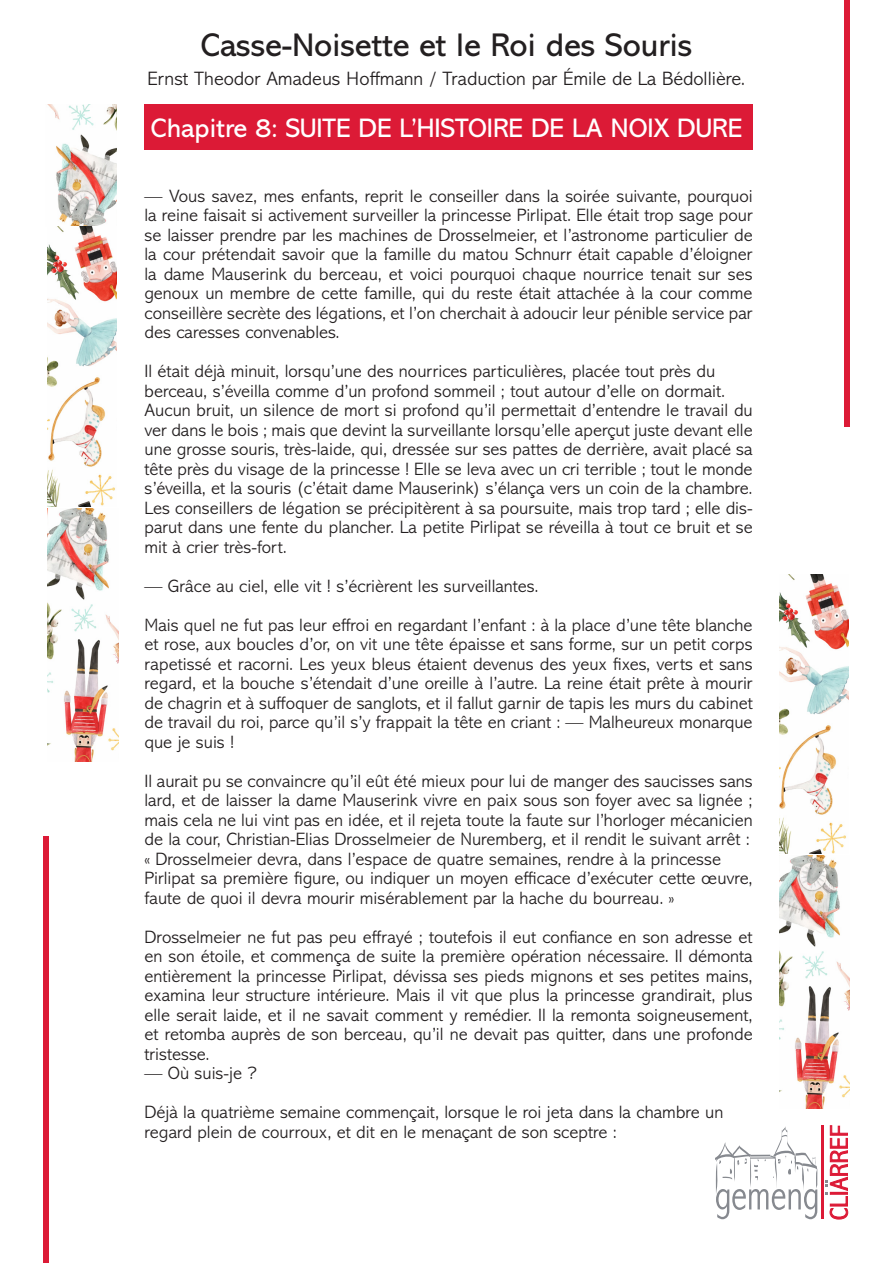
<style>
.page{position:relative;width:893px;height:1263px;background:#fff}
.page>*{position:absolute;margin:0;border:0;box-sizing:border-box;transform-origin:0 0}
.t1{font:33px "Abadi MT Pro";color:#231f20}
.t2{font:27px "Abadi MT Pro";color:#fff}
.t3{font:300 19.5px "Abadi MT Pro";color:#231f20}
.t4{font:300 18px/19.5px "Abadi MT Pro";color:#231f20;text-align:justify}
</style>
<div class="page">
<img style="left:47px;top:104px;width:70px;height:122px">
<img style="left:48px;top:508px;width:71px;height:254px">
<img style="left:779px;top:855px;width:71px;height:254px">
<img style="left:48px;top:227px;width:69px;height:279px">
<img style="left:779px;top:574px;width:69px;height:279px">
<div style="left:43px;top:836px;width:6px;height:427px;background:#dc1a36"></div>
<svg style="left:715px;top:1126px;width:102px;height:93px"></svg>
<hr style="left:821px;top:1125px;width:2px;height:94px;background:#dc1a36">
<svg style="left:825px;top:1125px;width:23px;height:94px"></svg>
<div style="left:145px;top:104px;width:608px;height:46px;background:#dc1a36"></div>
<div style="left:844px;top:0;width:6px;height:427px;background:#dc1a36"></div>
<p class="t1" style="left:201px;top:27px;width:493px">Casse-Noisette et le Roi des Souris</p>
<p class="t3" style="left:148px;top:68px;width:599px">Ernst Theodor Amadeus Hoffmann / Traduction par Émile de La Bédollière.</p>
<p class="t2" style="left:151px;top:113px;width:592px">Chapitre 8: SUITE DE L’HISTOIRE DE LA NOIX DURE</p>
<p class="t4" style="left:145px;top:186px;width:610px">— Vous savez, mes enfants, reprit le conseiller dans la soirée suivante, pourquoi la reine faisait si activement surveiller la princesse Pirlipat. Elle était trop sage pour se laisser prendre par les machines de Drosselmeier, et l’astronome particulier de la cour prétendait savoir que la famille du matou Schnurr était capable d’éloigner la dame Mauserink du berceau, et voici pourquoi chaque nourrice tenait sur ses genoux un membre de cette famille, qui du reste était attachée à la cour comme conseillère secrète des légations, et l’on cherchait à adoucir leur pénible service par des caresses convenables.</p>
<p class="t4" style="left:145px;top:362px;width:572px">Il était déjà minuit, lorsqu’une des nourrices particulières, placée tout près du</p>
<p class="t4" style="left:145px;top:381px;width:582px">berceau, s’éveilla comme d’un profond sommeil ; tout autour d’elle on dormait.</p>
<p class="t4" style="left:145px;top:401px;width:610px">Aucun bruit, un silence de mort si profond qu’il permettait d’entendre le travail du ver dans le bois ; mais que devint la surveillante lorsqu’elle aperçut juste devant elle une grosse souris, très-laide, qui, dressée sur ses pattes de derrière, avait placé sa tête près du visage de la princesse ! Elle se leva avec un cri terrible ; tout le monde s’éveilla, et la souris (c’était dame Mauserink) s’élança vers un coin de la chambre.<br>Les conseillers de légation se précipitèrent à sa poursuite, mais trop tard ; elle dis&shy;parut dans une fente du plancher. La petite Pirlipat se réveilla à tout ce bruit et se mit à crier très-fort.</p>
<p class="t4" style="left:145px;top:576px;width:395px">— Grâce au ciel, elle vit ! s’écrièrent les surveillantes.</p>
<p class="t4" style="left:145px;top:615px;width:610px">Mais quel ne fut pas leur effroi en regardant l’enfant : à la place d’une tête blanche et rose, aux boucles d’or, on vit une tête épaisse et sans forme, sur un petit corps rapetissé et racorni. Les yeux bleus étaient devenus des yeux fixes, verts et sans regard, et la bouche s’étendait d’une oreille à l’autre. La reine était prête à mourir de chagrin et à suffoquer de sanglots, et il fallut garnir de tapis les murs du cabinet de travail du roi, parce qu’il s’y frappait la tête en criant : — Malheureux monarque que je suis !</p>
<p class="t4" style="left:145px;top:771px;width:610px">Il aurait pu se convaincre qu’il eût été mieux pour lui de manger des saucisses sans lard, et de laisser la dame Mauserink vivre en paix sous son foyer avec sa lignée ; mais cela ne lui vint pas en idée, et il rejeta toute la faute sur l’horloger mécanicien de la cour, Christian-Elias Drosselmeier de Nuremberg, et il rendit le suivant arrêt :</p>
<p class="t4" style="left:145px;top:849px;width:578px">« Drosselmeier devra, dans l’espace de quatre semaines, rendre à la princesse</p>
<p class="t4" style="left:145px;top:869px;width:610px">Pirlipat sa première figure, ou indiquer un moyen efficace d’exécuter cette œuvre, faute de quoi il devra mourir misérablement par la hache du bourreau. »</p>
<p class="t4" style="left:145px;top:927px;width:610px">Drosselmeier ne fut pas peu effrayé ; toutefois il eut confiance en son adresse et en son étoile, et commença de suite la première opération nécessaire. Il démonta entièrement la princesse Pirlipat, dévissa ses pieds mignons et ses petites mains, examina leur structure intérieure. Mais il vit que plus la princesse grandirait, plus elle serait laide, et il ne savait comment y remédier. Il la remonta soigneusement, et retomba auprès de son berceau, qu’il ne devait pas quitter, dans une profonde tristesse.</p>
<p class="t4" style="left:145px;top:1064px;width:114px">— Où suis-je ?</p>
<p class="t4" style="left:145px;top:1103px;width:580px">Déjà la quatrième semaine commençait, lorsque le roi jeta dans la chambre un</p>
<p class="t4" style="left:145px;top:1122px;width:474px">regard plein de courroux, et dit en le menaçant de son sceptre :</p>
</div>
